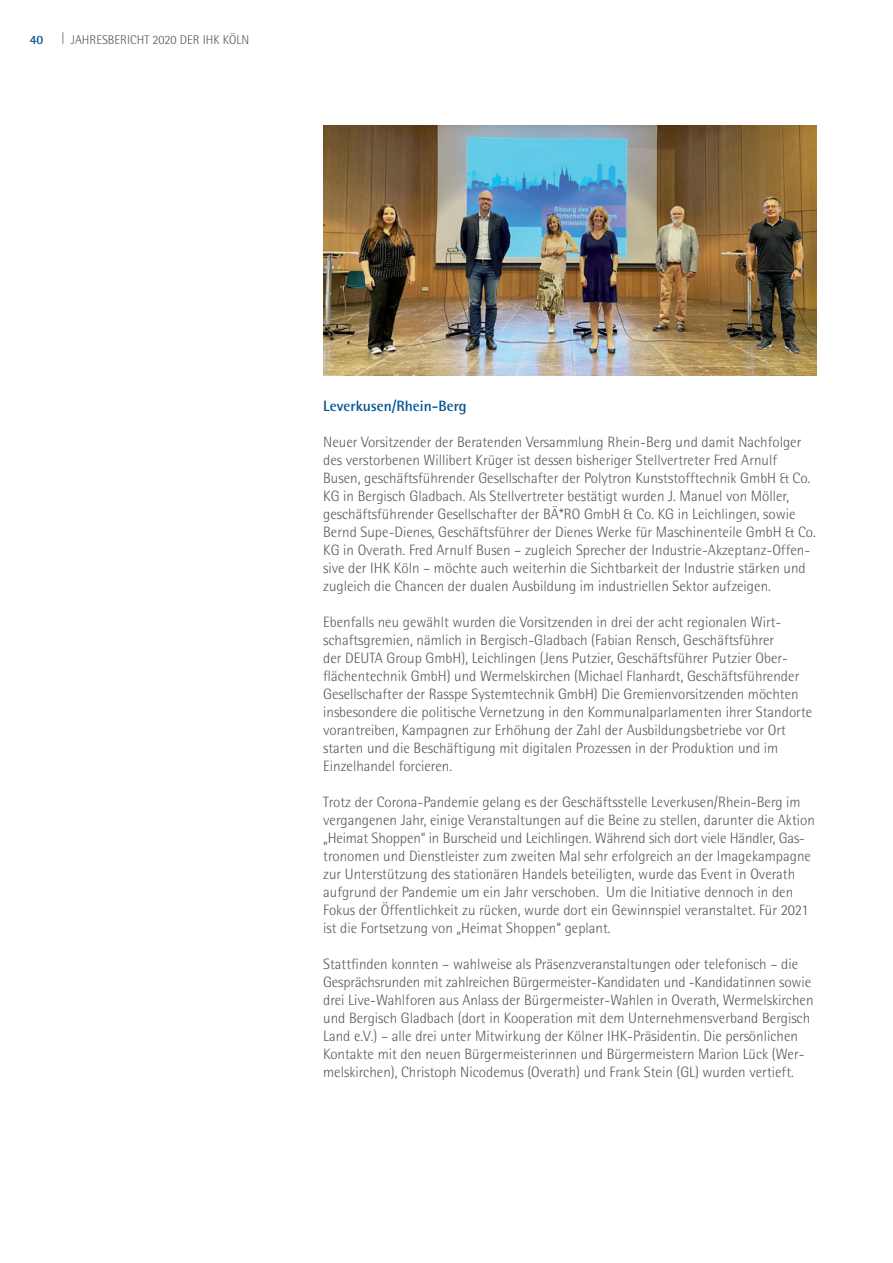
<style>
.page{position:relative;width:893px;height:1263px;background:#fff}
.page>*{position:absolute;margin:0;border:0;box-sizing:border-box;transform-origin:0 0}
.t1{font:300 15px/18px "Rotis Semi Sans";color:#58595b}
.t2{font:700 15px "Rotis Semi Sans";color:#005291}
.t3{font:300 12.75px "Rotis Semi Sans";color:#58595b}
.t4{font:700 12.75px "Rotis Semi Sans";color:#005291}
</style>
<div class="page">
<img style="left:323px;top:126px;width:493px;height:249px">
<p class="t4" style="left:30px;top:32px;width:15px">40</p>
<p class="t3" style="left:62px;top:32px;width:189px">| JAHRESBERICHT 2020 DER IHK KÖLN</p>
<p class="t2" style="left:323px;top:397px;width:145px">Leverkusen/Rhein-Berg</p>
<p class="t1" style="left:323px;top:433px;width:494px">Neuer Vorsitzender der Beratenden Versammlung Rhein-Berg und damit Nachfolger des verstorbenen Willibert Krüger ist dessen bisheriger Stellvertreter Fred Arnulf Busen, geschäftsführender Gesellschafter der Polytron Kunststofftechnik GmbH &amp; Co.<br>KG in Bergisch Gladbach. Als Stellvertreter bestätigt wurden J. Manuel von Möller, geschäftsführender Gesellschafter der BÄ*RO GmbH &amp; Co. KG in Leichlingen, sowie Bernd Supe-Dienes, Geschäftsführer der Dienes Werke für Maschinenteile GmbH &amp; Co.<br>KG in Overath. Fred Arnulf Busen – zugleich Sprecher der Industrie-Akzeptanz-Offen&shy;sive der IHK Köln – möchte auch weiterhin die Sichtbarkeit der Industrie stärken und zugleich die Chancen der dualen Ausbildung im industriellen Sektor aufzeigen.</p>
<p class="t1" style="left:323px;top:613px;width:491px">Ebenfalls neu gewählt wurden die Vorsitzenden in drei der acht regionalen Wirt&shy;schaftsgremien, nämlich in Bergisch-Gladbach (Fabian Rensch, Geschäftsführer<br>der DEUTA Group GmbH), Leichlingen (Jens Putzier, Geschäftsführer Putzier Ober&shy;flächentechnik GmbH) und Wermelskirchen (Michael Flanhardt, Geschäftsführender Gesellschafter der Rasspe Systemtechnik GmbH) Die Gremienvorsitzenden möchten insbesondere die politische Vernetzung in den Kommunalparlamenten ihrer Standorte vorantreiben, Kampagnen zur Erhöhung der Zahl der Ausbildungsbetriebe vor Ort starten und die Beschäftigung mit digitalen Prozessen in der Produktion und im Einzelhandel forcieren.</p>
<p class="t1" style="left:323px;top:793px;width:493px">Trotz der Corona-Pandemie gelang es der Geschäftsstelle Leverkusen/Rhein-Berg im vergangenen Jahr, einige Veranstaltungen auf die Beine zu stellen, darunter die Aktion „Heimat Shoppen“ in Burscheid und Leichlingen. Während sich dort viele Händler, Gas-- tronomen und Dienstleister zum zweiten Mal sehr erfolgreich an der Imagekampagne zur Unterstützung des stationären Handels beteiligten, wurde das Event in Overath aufgrund der Pandemie um ein Jahr verschoben. Um die Initiative dennoch in den Fokus der Öffentlichkeit zu rücken, wurde dort ein Gewinnspiel veranstaltet. Für 2021 ist die Fortsetzung von „Heimat Shoppen“ geplant.</p>
<p class="t1" style="left:323px;top:955px;width:492px">Stattfinden konnten – wahlweise als Präsenzveranstaltungen oder telefonisch – die Gesprächsrunden mit zahlreichen Bürgermeister-Kandidaten und -Kandidatinnen sowie drei Live-Wahlforen aus Anlass der Bürgermeister-Wahlen in Overath, Wermelskirchen und Bergisch Gladbach (dort in Kooperation mit dem Unternehmensverband Bergisch Land e.V.) – alle drei unter Mitwirkung der Kölner IHK-Präsidentin. Die persönlichen Kontakte mit den neuen Bürgermeisterinnen und Bürgermeistern Marion Lück (Wer&shy;melskirchen), Christoph Nicodemus (Overath) und Frank Stein (GL) wurden vertieft.</p>
</div>
